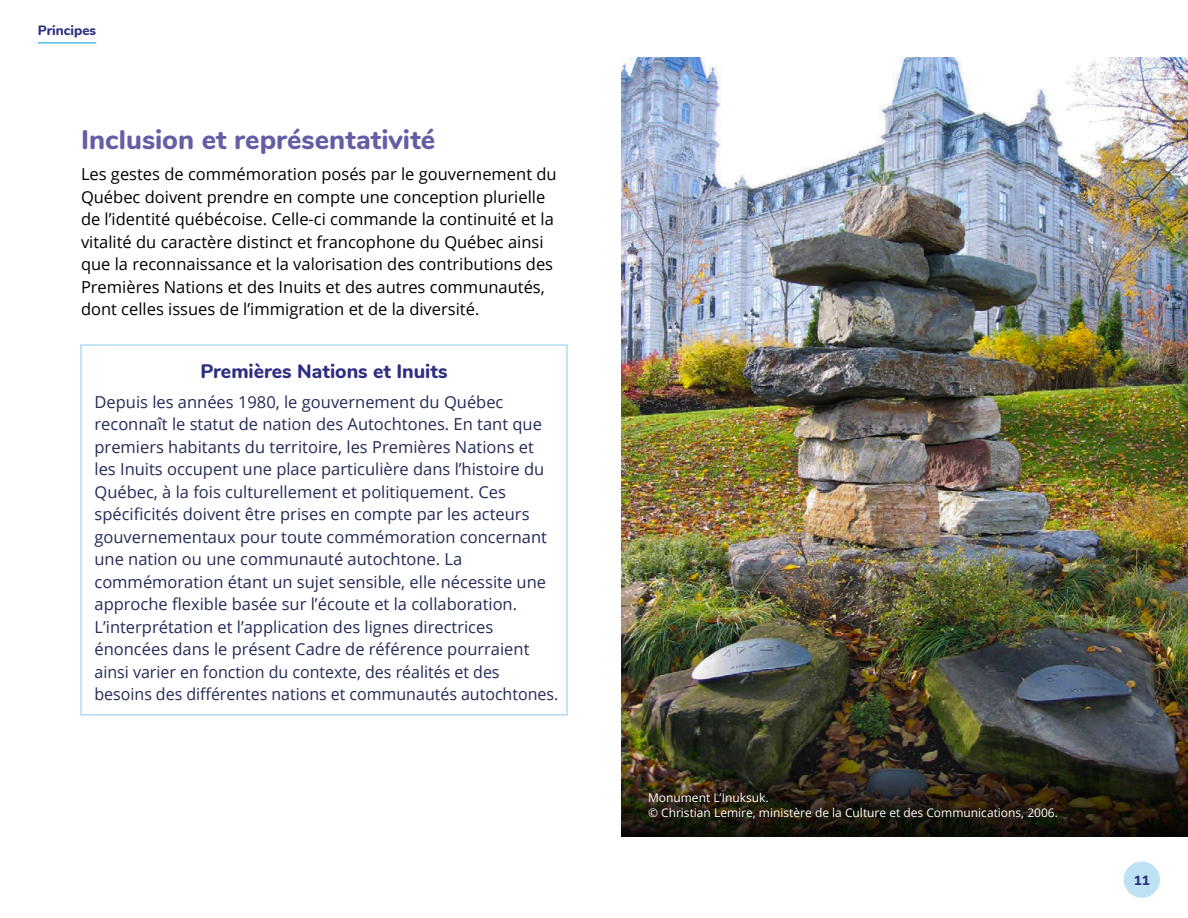
<style>
.page{position:relative;width:1188px;height:918px;background:#fff}
.page>*{position:absolute;margin:0;border:0;box-sizing:border-box;transform-origin:0 0}
.t1{font:800 27px "Nunito";color:#645ea6}
.t2{font:800 19.5px "Nunito";color:#2d2e83}
.t3{font:16.5px/22.5px "Open Sans";color:#242b57}
.t4{font:16.5px/22.5px "Open Sans";color:#000}
.t5{font:800 13.5px "Nunito";color:#2d2e83}
.t6{font:12px/14.4px "Open Sans";color:#fff}
</style>
<div class="page">
<hr style="left:38px;top:42px;width:58px;height:2px;background:#4cc0df">
<div style="left:1124px;top:862px;width:36px;height:36px;background:#bde3f2;border-radius:50%"></div>
<div style="left:80px;top:344px;width:488px;height:372px;border:2px solid #afdbf2"></div>
<img style="left:621px;top:57px;width:567px;height:693px">
<img style="left:621px;top:750px;width:567px;height:87px">
<div style="left:642px;top:786px;width:421px;height:39px;background:#000;opacity:.45"></div>
<p class="t5" style="left:38px;top:21px;width:60px">Principes</p>
<h3 class="t1" style="left:81px;top:119px;width:356px">Inclusion et représentativité</h3>
<p class="t4" style="left:81px;top:163px;width:477px">Les gestes de commémoration posés par le gouvernement du Québec doivent prendre en compte une conception plurielle de l’identité québécoise. Celle-ci commande la continuité et la vitalité du caractère distinct et francophone du Québec ainsi que la reconnaissance et la valorisation des contributions des Premières Nations et des Inuits et des autres communautés, dont celles issues de l’immigration et de la diversité.</p>
<p class="t2" style="left:200px;top:357px;width:249px">Premières Nations et Inuits</p>
<p class="t3" style="left:94px;top:390px;width:465px">Depuis les années 1980, le gouvernement du Québec reconnaît le statut de nation des Autochtones. En tant que premiers habitants du territoire, les Premières Nations et les Inuits occupent une place particulière dans l’histoire du Québec, à la fois culturellement et politiquement. Ces spécificités doivent être prises en compte par les acteurs gouvernementaux pour toute commémoration concernant une nation ou une communauté autochtone. La commémoration étant un sujet sensible, elle nécessite une approche flexible basée sur l’écoute et la collaboration.<br>L’interprétation et l’application des lignes directrices énoncées dans le présent Cadre de référence pourraient ainsi varier en fonction du contexte, des réalités et des besoins des différentes nations et communautés autochtones.</p>
<p class="t6" style="left:648px;top:790px;width:412px">Monument L’Inuksuk.<br>© Christian Lemire, ministère de la Culture et des Communications, 2006.</p>
<p class="t5" style="left:1134px;top:871px;width:18px">11</p>
</div>
